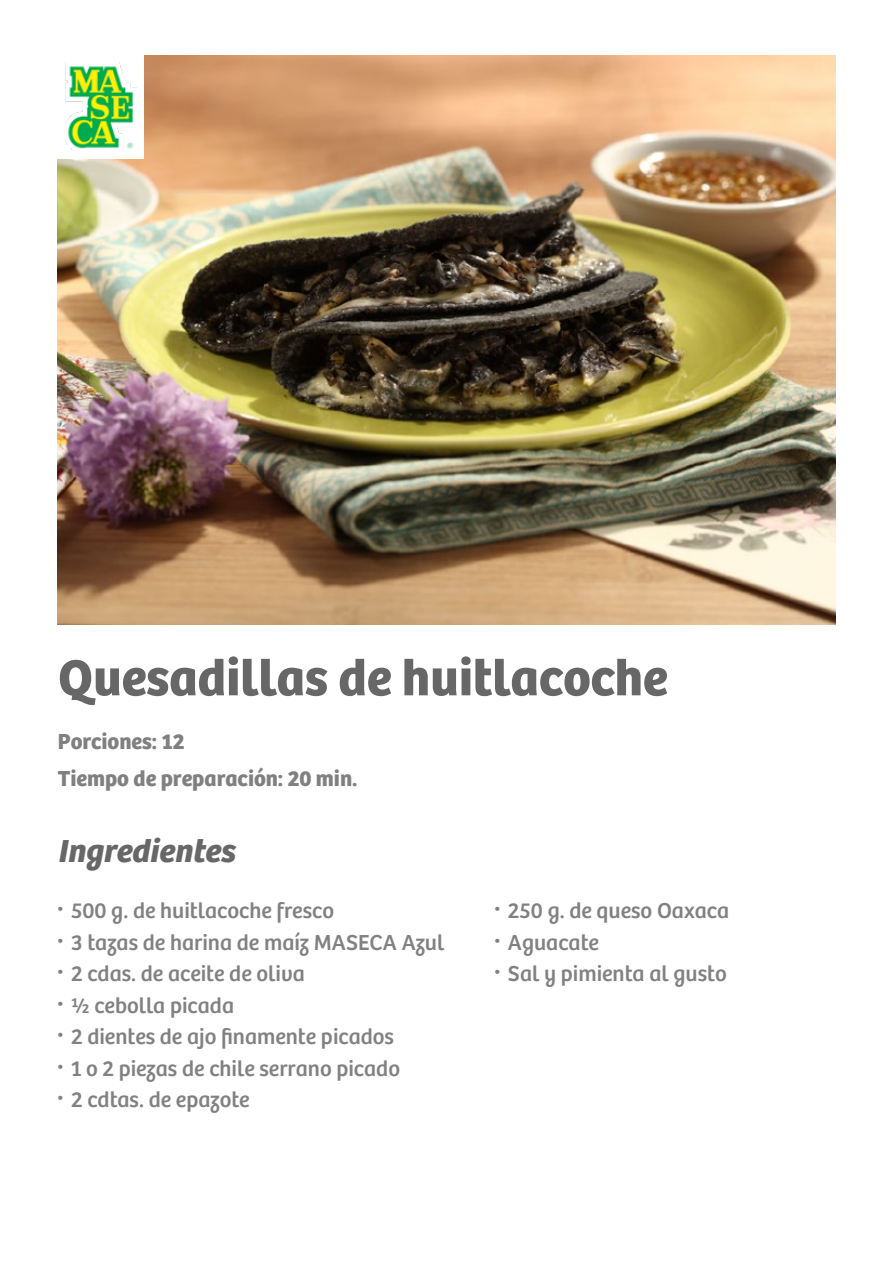
<style>
.page{position:relative;width:893px;height:1263px;background:#fff}
.page>*{position:absolute;margin:0;border:0;box-sizing:border-box;transform-origin:0 0}
.t1{font:700 52.5px "Bree";color:#676767}
.t2{font:italic 700 33px "Bree";color:#676767}
.t3{font:30px/31.5px "Bree";color:#818181;text-align:justify}
.t4{font:22.5px/31.5px "Bree";color:#818181}
.t5{font:700 22.5px/37.5px "Bree";color:#808080}
</style>
<div class="page">
<img style="left:57px;top:56px;width:779px;height:568px">
<div style="left:57px;top:56px;width:86px;height:103px;background:#fff"></div>
<img style="left:65px;top:63px;width:71px;height:88px">
<h1 class="t1" style="left:58px;top:646px;width:611px">Quesadillas de huitlacoche</h1>
<p class="t5" style="left:58px;top:723px;width:301px">Porciones: 12<br>Tiempo de preparación: 20 min.</p>
<h2 class="t2" style="left:57px;top:831px;width:179px">Ingredientes</h2>
<h3 class="t3" style="left:56px;top:893px;width:11px">· · · · · · ·</h3>
<p class="t4" style="left:71px;top:896px;width:375px">500 g. de huitlacoche fresco<br>3 tazas de harina de maíz MASECA Azul<br>2 cdas. de aceite de oliva<br>½ cebolla picada<br>2 dientes de ajo finamente picados<br>1 o 2 piezas de chile serrano picado<br>2 cdtas. de epazote</p>
<h3 class="t3" style="left:492px;top:893px;width:11px">· · ·</h3>
<p class="t4" style="left:508px;top:896px;width:223px">250 g. de queso Oaxaca<br>Aguacate<br>Sal y pimienta al gusto</p>
</div>
